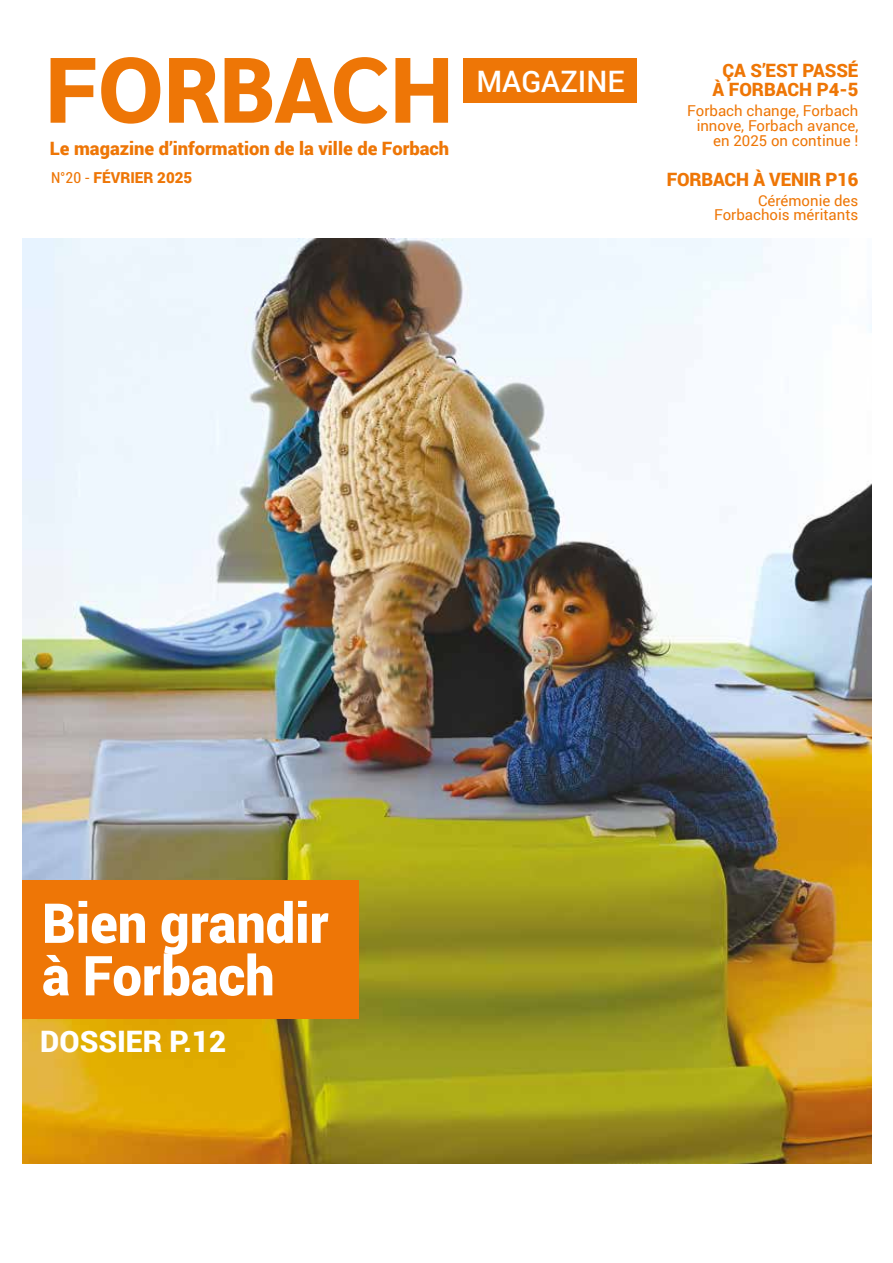
<style>
.page{position:relative;width:893px;height:1263px;background:#fff}
.page>*{position:absolute;margin:0;border:0;box-sizing:border-box;transform-origin:0 0}
.t1{font:800 92.4px "Sarabun";color:#ee7606}
.t2{font:900 55.05px/52.5px "Roboto";color:#fff;scale:.95 1}
.t3{font:900 29.55px "Roboto";color:#fff}
.t4{font:500 29.55px "Roboto";color:#fff}
.t5{font:900 18.45px/20px "Roboto";color:#ee7606;text-align:center}
.t6{font:900 15.15px "Roboto";color:#ee7606}
.t7{font:15px/14.7px "Roboto";color:#ee7606;text-align:right}
.s1{font-weight:400;font-stretch:condensed}
</style>
<div class="page">
<div style="left:464px;top:58px;width:173px;height:45px;background:#ee7606"></div>
<img style="left:22px;top:238px;width:849px;height:925px">
<div style="left:22px;top:881px;width:337px;height:138px;background:#ee7606"></div>
<h1 class="t1" style="left:45px;top:37px;width:411px">FORBACH</h1>
<p class="t5" style="left:50px;top:138px;width:401px">Le magazine d’information de la ville de Forbach</p>
<p class="t6" style="left:51px;top:167px;width:143px"><span class="s1">N°20 -</span> FÉVRIER 2025</p>
<h3 class="t4" style="left:476px;top:61px;width:150px">MAGAZINE</h3>
<p class="t5" style="left:713px;top:59px;width:147px">ÇA S’EST PASSÉ<br>À FORBACH P4-5</p>
<p class="t7" style="left:687px;top:103px;width:173px">Forbach change, Forbach innove, Forbach avance, en 2025 on continue !</p>
<p class="t5" style="left:667px;top:168px;width:193px">FORBACH À VENIR P16</p>
<p class="t7" style="left:714px;top:192px;width:146px">Cérémonie des<br>Forbachois méritants</p>
<h2 class="t2" style="left:42px;top:895px;width:303px">Bien grandir à Forbach</h2>
<h3 class="t3" style="left:40px;top:1020px;width:188px">DOSSIER P.12</h3>
</div>
